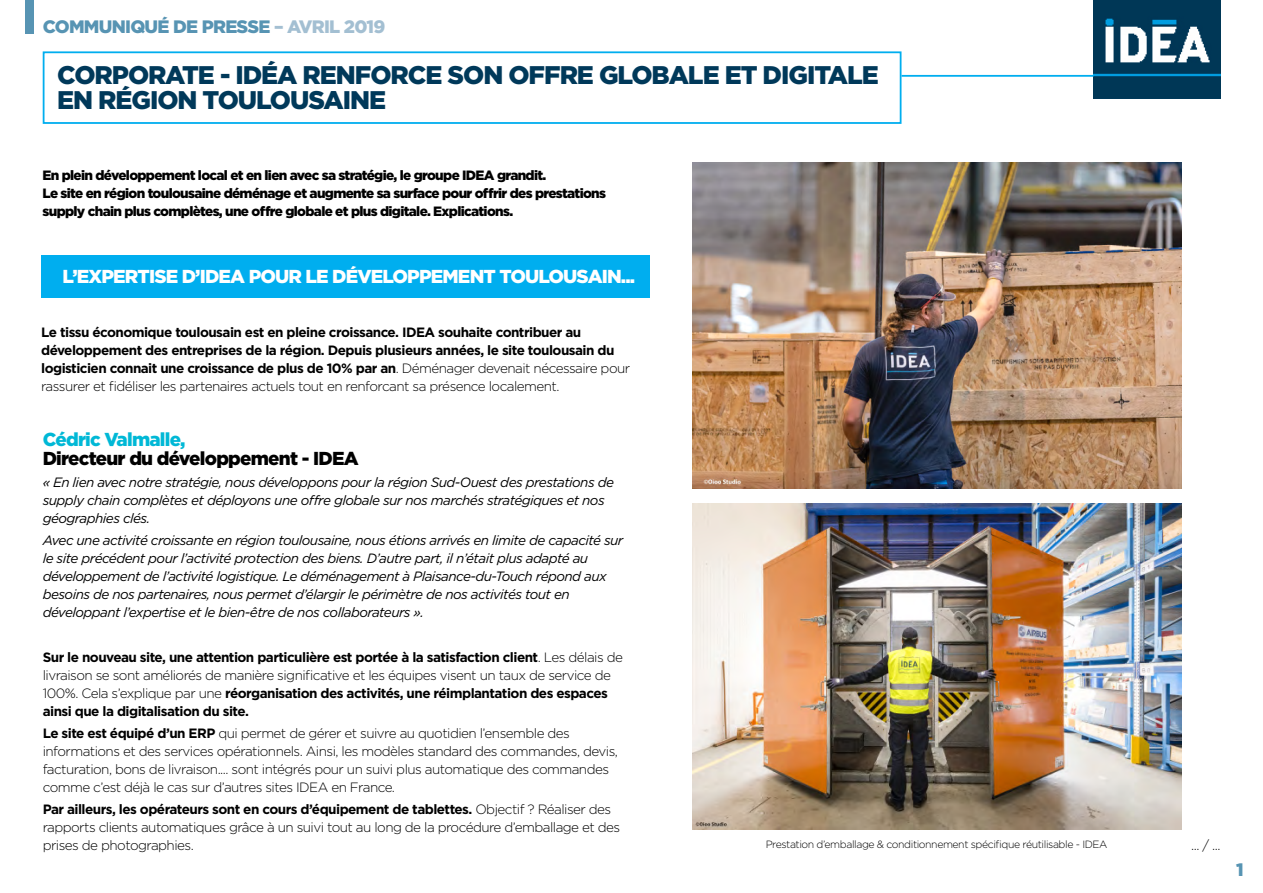
<style>
.page{position:relative;width:1263px;height:893px;background:#fff}
.page>*{position:absolute;margin:0;border:0;box-sizing:border-box;transform-origin:0 0}
.t1{font:900 25.5px/25.5px "Gotham";letter-spacing:-.04em;color:#00395a}
.t2{font:900 18.75px "Gotham";letter-spacing:-.045em;color:#fff}
.t3{font:900 18.75px "Gotham";letter-spacing:-.04em;color:#000}
.t4{font:900 18.75px "Gotham";letter-spacing:-.04em;color:#00b8d6}
.t5{font:900 18px "Gotham";letter-spacing:-.04em;color:#5794b3}
.t6{font:700 13.5px/18px "Gotham";letter-spacing:-.04em;color:#000}
.t7{font:italic 13.5px/18px "Gotham";letter-spacing:-.04em;color:#000}
.t8{font:300 13.5px/18px "Gotham";letter-spacing:-.04em;color:#000}
.t9{font:900 13.5px/18px "Gotham";letter-spacing:-.05em;color:#000}
.t10{font:300 10.5px "Gotham";letter-spacing:-.04em;color:#000}
.s1{color:#a3bfd2}
.s2{font-weight:300}
.s3{font-weight:700}
</style>
<div class="page">
<img style="left:1093px;top:0;width:127px;height:97px">
<hr style="left:901px;top:75px;width:192px;height:2px;background:#00aeef">
<div style="left:43px;top:51px;width:858px;height:73px;border:2px solid #00aeef"></div>
<div style="left:26px;top:0;width:8px;height:34px;background:#5794b3"></div>
<div style="left:41px;top:255px;width:609px;height:43px;background:#00aeef"></div>
<img style="left:692px;top:503px;width:489px;height:326px">
<img style="left:692px;top:162px;width:489px;height:326px">
<h3 class="t5" style="left:43px;top:14px;width:344px">COMMUNIQUÉ DE PRESSE <span class="s1">– AVRIL 2019</span></h3>
<h1 class="t1" style="left:57px;top:62px;width:823px">CORPORATE - IDÉA RENFORCE SON OFFRE GLOBALE ET DIGITALE<br>EN RÉGION TOULOUSAINE</h1>
<p class="t9" style="left:43px;top:166px;width:565px">En plein développement local et en lien avec sa stratégie, le groupe IDEA grandit.<br>Le site en région toulousaine déménage et augmente sa surface pour offrir des prestations supply chain plus complètes, une offre globale et plus digitale. Explications.</p>
<h2 class="t2" style="left:62px;top:264px;width:574px">L’EXPERTISE D’IDEA POUR LE DÉVELOPPEMENT TOULOUSAIN...</h2>
<p class="t6" style="left:41px;top:323px;width:591px">Le tissu économique toulousain est en pleine croissance. IDEA souhaite contribuer au développement des entreprises de la région. Depuis plusieurs années, le site toulousain du logisticien connait une croissance de plus de 10% par an<span class="s2">. Déménager devenait nécessaire pour rassurer et fidéliser les partenaires actuels tout en renforcant sa présence localement.</span></p>
<h2 class="t4" style="left:43px;top:426px;width:144px">Cédric Valmalle,</h2>
<h2 class="t3" style="left:43px;top:445px;width:318px">Directeur du développement - IDEA</h2>
<p class="t7" style="left:43px;top:473px;width:573px">« En lien avec notre stratégie, nous développons pour la région Sud-Ouest des prestations de supply chain complètes et déployons une offre globale sur nos marchés stratégiques et nos géographies clés.</p>
<p class="t7" style="left:43px;top:531px;width:582px">Avec une activité croissante en région toulousaine, nous étions arrivés en limite de capacité sur le site précédent pour l’activité protection des biens. D’autre part, il n’était plus adapté au développement de l’activité logistique. Le déménagement à Plaisance-du-Touch répond aux besoins de nos partenaires, nous permet d’élargir le périmètre de nos activités tout en développant l’expertise et le bien-être de nos collaborateurs ».</p>
<p class="t6" style="left:43px;top:648px;width:582px">Sur le nouveau site, une attention particulière est portée à la satisfaction client<span class="s2">. Les délais de livraison se sont améliorés de manière significative et les équipes visent un taux de service de 100%. Cela s’explique par une</span> réorganisation des activités, une réimplantation des espaces ainsi que la digitalisation du site.</p>
<p class="t8" style="left:43px;top:724px;width:577px"><span class="s3">Le site est équipé d’un ERP</span> qui permet de gérer et suivre au quotidien l’ensemble des informations et des services opérationnels. Ainsi, les modèles standard des commandes, devis, facturation, bons de livraison.... sont intégrés pour un suivi plus automatique des commandes comme c’est déjà le cas sur d’autres sites IDEA en France.</p>
<p class="t8" style="left:43px;top:800px;width:579px"><span class="s3">Par ailleurs, les opérateurs sont en cours d’équipement de tablettes.</span> Objectif ? Réaliser des rapports clients automatiques grâce à un suivi tout au long de la procédure d’emballage et des prises de photographies.</p>
<p class="t10" style="left:766px;top:837px;width:343px">Prestation d’emballage &amp; conditionnement spécifique réutilisable - IDEA</p>
<p class="t8" style="left:1191px;top:836px;width:31px">... / ...</p>
<h3 class="t5" style="left:1236px;top:857px;width:9px">1</h3>
</div>
